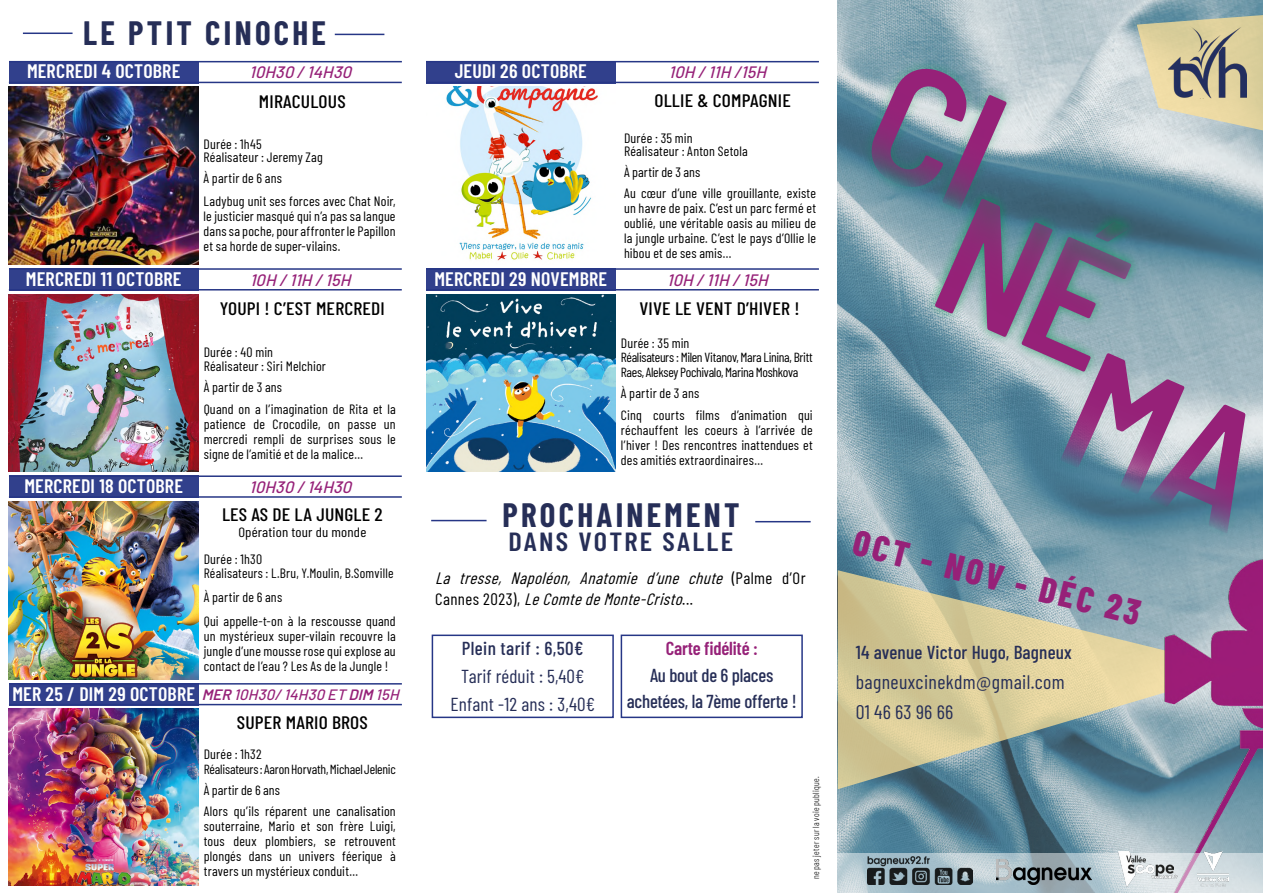
<style>
.page{position:relative;width:1263px;height:893px;background:#fff}
.page>*{position:absolute;margin:0;border:0;box-sizing:border-box;transform-origin:0 0}
.t1{font:800 36px "Barlow Condensed";color:#962178}
.t2{font:700 33px "Barlow Condensed";letter-spacing:.1em;color:#262e57}
.t3{font:600 26.25px "Barlow Condensed";letter-spacing:.08em;color:#262e57;scale:1.09 1}
.t4{font:600 19.5px "Barlow Condensed";letter-spacing:.01em;color:#fff}
.t5{font:19.5px/30px "Barlow Condensed";letter-spacing:.02em;color:#262e57}
.t6{font:500 18.75px/26.7px "Barlow Condensed";color:#262e57;text-align:center}
.t7{font:18.75px/28.2px "Barlow Condensed";letter-spacing:.005em;color:#262e57;text-align:center}
.t8{font:500 18.75px "Barlow Condensed";letter-spacing:.02em;color:#262e57}
.t9{font:600 18.75px "Barlow Condensed";letter-spacing:-.01em;color:#962178}
.t10{font:500 18px "Barlow Condensed";letter-spacing:.01em;color:#000;scale:1.09 1}
.t11{font:italic 16.5px/21px "Barlow Condensed";color:#000}
.t12{font:italic 500 16.5px "Barlow";color:#962178}
.t13{font:italic 500 15px "Barlow";color:#962178}
.t14{font:13.5px/15px "Barlow Condensed";letter-spacing:.015em;color:#000}
.t15{font:13.5px/27.8px "Barlow Condensed";letter-spacing:.015em;color:#000;scale:1.09 1}
.t16{font:13.2px/15px "Barlow Condensed";letter-spacing:-.02em;color:#000}
.t17{font:300 9px "Barlow Condensed";letter-spacing:.025em;color:#000}
.s1{font-weight:600}
.s2{font-style:normal}
</style>
<div class="page">
<hr style="left:9px;top:61px;width:393px;height:1px;background:#263686">
<img style="left:838px;top:0;width:314px;height:853px">
<svg style="left:838px;top:570px;width:314px;height:219px;background:#b2b79e"></svg>
<img style="left:1152px;top:548px;width:111px;height:305px">
<svg style="left:838px;top:853px;width:425px;height:40px;background:#bbcad1"></svg>
<img style="left:997px;top:860px;width:95px;height:25px">
<img style="left:1173px;top:872px;width:11px;height:8px">
<hr style="left:23px;top:33px;width:50px;height:1px;background:#263686">
<hr style="left:335px;top:34px;width:49px;height:1px;background:#263686">
<svg style="left:1045px;top:534px;width:218px;height:14px;background:#7a9fad"></svg>
<div style="left:432px;top:635px;width:182px;height:83px;border:2px solid #263686"></div>
<div style="left:621px;top:635px;width:182px;height:83px;border:2px solid #263686"></div>
<svg style="left:846px;top:0;width:417px;height:534px;background:#8997aa"></svg>
<img style="left:1168px;top:27px;width:78px;height:71px">
<img style="left:1197px;top:852px;width:31px;height:36px">
<img style="left:1119px;top:852px;width:54px;height:34px">
<img style="left:867px;top:857px;width:106px;height:27px">
<div style="left:9px;top:61px;width:190px;height:22px;background:#31408c"></div>
<img style="left:9px;top:87px;width:189px;height:178px">
<hr style="left:9px;top:82px;width:393px;height:1px;background:#263686">
<div style="left:9px;top:268px;width:190px;height:23px;background:#31408c"></div>
<img style="left:9px;top:294px;width:189px;height:178px">
<hr style="left:9px;top:289px;width:393px;height:2px;background:#263686">
<div style="left:9px;top:475px;width:190px;height:23px;background:#31408c"></div>
<img style="left:9px;top:501px;width:189px;height:178px">
<hr style="left:9px;top:496px;width:393px;height:2px;background:#263686">
<div style="left:9px;top:683px;width:190px;height:22px;background:#31408c"></div>
<img style="left:9px;top:708px;width:189px;height:178px">
<hr style="left:9px;top:704px;width:393px;height:1px;background:#263686">
<hr style="left:9px;top:268px;width:393px;height:2px;background:#263686">
<hr style="left:9px;top:475px;width:393px;height:2px;background:#263686">
<hr style="left:9px;top:683px;width:393px;height:2px;background:#263686">
<div style="left:426px;top:61px;width:190px;height:22px;background:#31408c"></div>
<img style="left:446px;top:87px;width:152px;height:174px">
<hr style="left:426px;top:82px;width:393px;height:1px;background:#263686">
<div style="left:426px;top:268px;width:190px;height:23px;background:#31408c"></div>
<img style="left:426px;top:294px;width:189px;height:178px">
<hr style="left:426px;top:289px;width:393px;height:2px;background:#263686">
<hr style="left:426px;top:268px;width:393px;height:2px;background:#263686">
<hr style="left:426px;top:61px;width:393px;height:1px;background:#263686">
<hr style="left:431px;top:520px;width:55px;height:1px;background:#263686">
<hr style="left:755px;top:521px;width:56px;height:1px;background:#263686">
<h2 class="t2" style="left:83px;top:10px;width:244px">LE PTIT CINOCHE</h2>
<h3 class="t4" style="left:27px;top:57px;width:155px">MERCREDI 4 OCTOBRE</h3>
<h3 class="t4" style="left:26px;top:265px;width:157px">MERCREDI 11 OCTOBRE</h3>
<p class="t12" style="left:249px;top:60px;width:109px">10H30/14H30</p>
<h3 class="t10" style="left:259px;top:89px;width:81px">MIRACULOUS</h3>
<p class="t14" style="left:204px;top:136px;width:121px;line-height:13.5px">Durée : 1h45<br>Réalisateur : Jeremy Zag</p>
<p class="t14" style="left:204px;top:166px;width:194px;line-height:22.5px">À partir de 6 ans<br>Ladybug unit ses forces avec Chat Noir,</p>
<p class="t14" style="left:204px;top:207px;width:194px;text-align:justify">le justicier masqué qui n’a pas sa langue dans sa poche, pour affronter le Papillon et sa horde de super-vilains.</p>
<p class="t12" style="left:250px;top:268px;width:108px">10H /11H /15H</p>
<h3 class="t10" style="left:220px;top:296px;width:153px">YOUPI ! C’EST MERCREDI</h3>
<h3 class="t4" style="left:24px;top:472px;width:160px">MERCREDI 18 OCTOBRE</h3>
<h3 class="t4" style="left:13px;top:680px;width:184px">MER 25 / DIM 29 OCTOBRE</h3>
<p class="t14" style="left:204px;top:345px;width:124px;line-height:13.5px">Durée : 40 min<br>Réalisateur : Siri Melchior</p>
<p class="t14" style="left:204px;top:375px;width:194px;line-height:22.5px">À partir de 3 ans<br>Quand on a l’imagination de Rita et la</p>
<p class="t14" style="left:204px;top:416px;width:194px;text-align:justify">patience de Crocodile, on passe un mercredi rempli de surprises sous le signe de l’amitié et de la malice...</p>
<p class="t12" style="left:249px;top:475px;width:109px">10H30/14H30</p>
<h3 class="t10" style="left:222px;top:502px;width:149px">LES AS DE LA JUNGLE 2</h3>
<p class="t15" style="left:204px;top:517px;width:151px;text-indent:35px">Opération tour du monde<br>Durée : 1h30</p>
<p class="t14" style="left:204px;top:560px;width:194px;line-height:24px">Réalisateurs : L.Bru, Y.Moulin, B.Somville<br>À partir de 6 ans<br>Qui appelle-t-on à la rescousse quand</p>
<p class="t14" style="left:204px;top:628px;width:194px;text-align:justify">un mystérieux super-vilain recouvre la jungle d’une mousse rose qui explose au contact de l’eau ? Les As de la Jungle !</p>
<p class="t13" style="left:202px;top:683px;width:203px"><span class="s1">MER</span> 10H30/14H30ET<span class="s1">DIM</span> 15H</p>
<h3 class="t10" style="left:237px;top:710px;width:122px">SUPER MARIO BROS</h3>
<p class="t14" style="left:204px;top:746px;width:59px">Durée : 1h32</p>
<p class="t16" style="left:204px;top:761px;width:194px">Réalisateurs : Aaron Horvath, Michael Jelenic</p>
<p class="t14" style="left:204px;top:779px;width:193px;line-height:21px">À partir de 6 ans<br>Alors qu’ils réparent une canalisation</p>
<p class="t14" style="left:204px;top:818px;width:193px;text-align:justify">souterraine, Mario et son frère Luigi, tous deux plombiers, se retrouvent plongés dans un univers féerique à travers un mystérieux conduit...</p>
<h3 class="t4" style="left:455px;top:57px;width:134px">JEUDI 26 OCTOBRE</h3>
<h3 class="t4" style="left:434px;top:265px;width:174px">MERCREDI 29 NOVEMBRE</h3>
<p class="t12" style="left:668px;top:60px;width:104px">10H /11H /15H</p>
<h3 class="t10" style="left:654px;top:88px;width:127px">OLLIE &amp; COMPAGNIE</h3>
<p class="t14" style="left:624px;top:130px;width:125px;line-height:13.5px">Durée : 35 min<br>Réalisateur : Anton Setola</p>
<p class="t14" style="left:624px;top:161px;width:194px;line-height:21px">À partir de 3 ans<br>Au cœur d’une ville grouillante, existe</p>
<p class="t14" style="left:624px;top:200px;width:194px;text-align:justify">un havre de paix. C’est un parc fermé et oublié, une véritable oasis au milieu de la jungle urbaine. C’est le pays d’Ollie le hibou et de ses amis...</p>
<p class="t12" style="left:667px;top:268px;width:108px">10H /11H /15H</p>
<h3 class="t10" style="left:639px;top:296px;width:148px">VIVE LE VENT D’HIVER !</h3>
<p class="t14" style="left:621px;top:335px;width:70px">Durée : 35 min</p>
<p class="t16" style="left:621px;top:348px;width:193px">Réalisateurs : Milen Vitanov, Mara Linina, Britt<br>Raes, Aleksey Pochivalo, Marina Moshkova</p>
<p class="t14" style="left:621px;top:380px;width:194px;line-height:22.5px">À partir de 3 ans<br>Cinq courts films d’animation qui</p>
<p class="t14" style="left:621px;top:422px;width:193px;text-align:justify">réchauffent les coeurs à l’arrivée de l’hiver ! Des rencontres inattendues et des amitiés extraordinaires...</p>
<h2 class="t2" style="left:502px;top:492px;width:239px">PROCHAINEMENT</h2>
<h3 class="t3" style="left:509px;top:523px;width:207px">DANS VOTRE SALLE</h3>
<p class="t11" style="left:435px;top:566px;width:372px">La tresse, Napoléon, Anatomie d’une chute <span class="s2">( P a l m e d ’ O r<br>C a n n e s 2 0 2 3 ) ,</span> LeComtedeMonte-Cristo<span class="s2">. . .</span></p>
<h3 class="t8" style="left:462px;top:635px;width:123px">Plein tarif : 6,50€</h3>
<h3 class="t7" style="left:450px;top:661px;width:146px">Tarif réduit : 5,40€<br>Enfant -12 ans : 3,40€</h3>
<h3 class="t9" style="left:666px;top:635px;width:94px">Carte fidélité :</h3>
<h3 class="t6" style="left:627px;top:660px;width:171px">Au bout de 6 places achetées, la 7ème offerte !</h3>
<p class="t17" style="left:809px;top:879px;width:104px;rotate:-90deg">ne pas jeter sur la voie publique.</p>
<h1 class="t1" style="left:860px;top:517px;width:296px;rotate:14deg">OCT - NOV - DÉC 23</h1>
<h3 class="t6" style="left:856px;top:638px;width:218px">14 avenue Victor Hugo, Bagneux</h3>
<h3 class="t5" style="left:856px;top:666px;width:211px">bagneuxcinekdm@gmail.com<br>01 46 63 96 66</h3>
</div>
